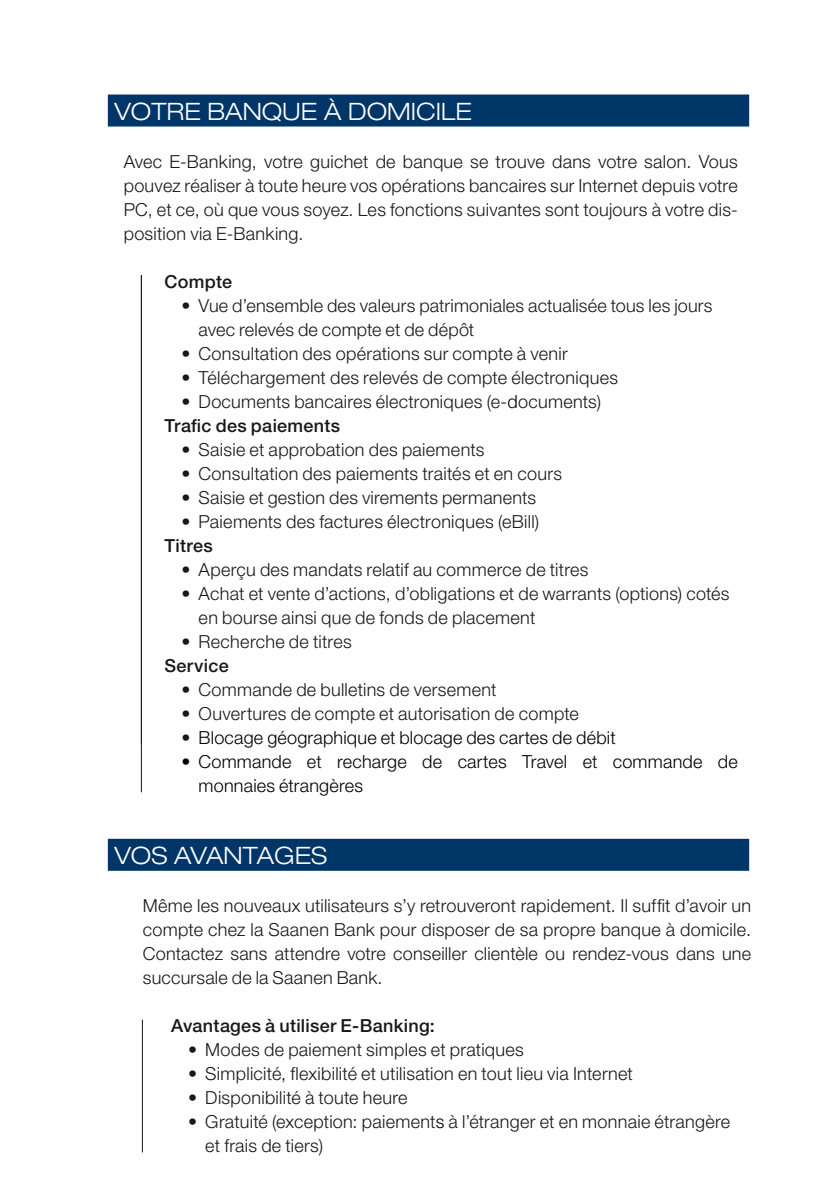
<style>
.page{position:relative;width:840px;height:1191px;background:#fff}
.page>*{position:absolute;margin:0;border:0;box-sizing:border-box;transform-origin:0 0}
.t1{font:300 expanded 24px "Helvetica Neue LT Std";color:#fff}
.t2{font:300 18px/24px "Helvetica Neue LT Std";letter-spacing:.015em;color:#1a171c}
.t3{font:300 18px/24px "Helvetica Neue LT Std";letter-spacing:.01em;color:#010000}
.t4{font:500 18px "Helvetica Neue LT Std";letter-spacing:.015em;color:#1a171c}
.s1{color:#010000}
.s2{font-weight:500}
.s3{color:#1a171c}
</style>
<div class="page">
<div style="left:108px;top:94px;width:640px;height:32px;background:#003568"></div>
<hr style="left:141px;top:275px;width:1px;height:517px;background:#1a171c">
<div style="left:108px;top:838px;width:640px;height:32px;background:#003568"></div>
<hr style="left:142px;top:1019px;width:1px;height:133px;background:#1a171c">
<h1 class="t1" style="left:114px;top:97px;width:358px">VOTRE BANQUE À DOMICILE</h1>
<p class="t2" style="left:124px;top:149px;width:615px;text-align:justify">Avec E-Banking, votre guichet de banque se trouve dans votre salon. Vous pouvez réaliser à toute heure vos opérations bancaires sur Internet depuis votre PC, et ce, où que vous soyez. Les fonctions suivantes sont toujours à votre dis&shy;position via E-Banking.</p>
<p class="t4" style="left:164px;top:271px;width:69px">Compte</p>
<p class="t2" style="left:198px;top:293px;width:515px;text-indent:-17px">• Vue d’ensemble des valeurs patrimoniales actualisée tous les jours avec relevés de compte et de dépôt</p>
<p class="t2" style="left:181px;top:341px;width:387px">• Consultation des opérations sur compte à venir</p>
<p class="t2" style="left:181px;top:365px;width:437px">• Téléchargement des relevés de compte électroniques</p>
<p class="t2" style="left:164px;top:389px;width:438px;text-indent:17px">• Documents bancaires électroniques (e-<span class="s1">d</span>ocuments)<br><span class="s2">Trafic des paiements</span></p>
<p class="t2" style="left:181px;top:437px;width:304px">• Saisie et approbation des paiements</p>
<p class="t2" style="left:181px;top:461px;width:382px">• Consultation des paiements traités et en cours</p>
<p class="t2" style="left:181px;top:485px;width:356px">• Saisie et gestion des virements permanents</p>
<p class="t2" style="left:181px;top:509px;width:359px">• Paiements des factures électroniques (eBill)</p>
<p class="t4" style="left:164px;top:535px;width:50px">Titres</p>
<p class="t2" style="left:181px;top:557px;width:408px">• Aperçu des mandats relatif au commerce de titres</p>
<p class="t2" style="left:198px;top:581px;width:532px;text-indent:-17px">• Achat et vente d’actions, d’obligations et de warrants (options) cotés en bourse ainsi que de fonds de placement</p>
<p class="t2" style="left:181px;top:629px;width:171px">• Recherche de titres</p>
<p class="t4" style="left:164px;top:655px;width:66px">Service</p>
<p class="t2" style="left:181px;top:677px;width:316px">• Commande de bulletins de versement</p>
<p class="t2" style="left:181px;top:701px;width:398px">• Ouvertures de compte et autorisation de compte</p>
<p class="t3" style="left:181px;top:725px;width:435px"><span class="s3">•</span> Blocage géographique et blocage des cartes de débit</p>
<p class="t3" style="left:198px;top:749px;width:540px;text-indent:-17px">• Commande et recharge de cartes Travel et commande de monnaies étrangères</p>
<h1 class="t1" style="left:114px;top:841px;width:214px">VOS AVANTAGES</h1>
<p class="t2" style="left:143px;top:893px;width:609px;text-align:justify">Même les nouveaux utilisateurs s’y retrouveront rapidement. Il suffit d’avoir un compte chez la Saanen Bank pour disposer de sa propre banque à domicile.<br>Contactez sans attendre votre conseiller clientèle ou rendez-vous dans une succursale de la Saanen Bank.</p>
<p class="t4" style="left:171px;top:1015px;width:265px">Avantages à utiliser E-Banking:</p>
<p class="t2" style="left:188px;top:1037px;width:337px">• Modes de paiement simples et pratiques</p>
<p class="t2" style="left:188px;top:1061px;width:446px">• Simplicité, flexibilité et utilisation en tout lieu via Internet</p>
<p class="t2" style="left:188px;top:1085px;width:220px">• Disponibilité à toute heure</p>
<p class="t2" style="left:205px;top:1109px;width:526px;text-indent:-17px">• Gratuité (exception: paiement<span class="s1">s</span> à l’étranger et en monnaie étrangère et frais de tiers)</p>
</div>
